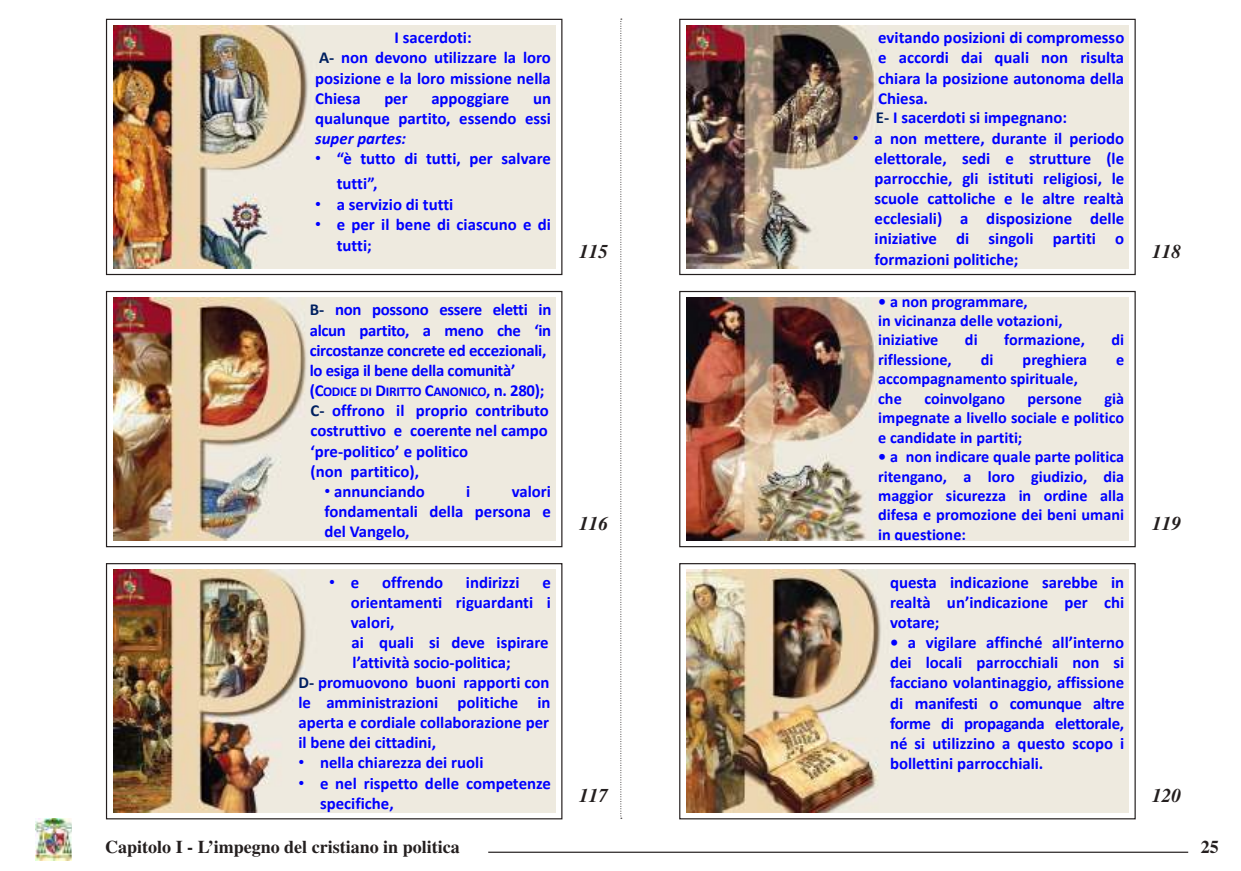
<style>
.page{position:relative;width:1241px;height:871px;background:#fff}
.page>*{position:absolute;margin:0;border:0;box-sizing:border-box;transform-origin:0 0}
.t1{font:italic 700 19.5px "Times LT Std";color:#241f1f}
.t2{font:700 18px "Times LT Std";color:#241f1f}
.t3{font:700 16.8px/20.1px "Calibri";color:#00f}
.t4{font:700 16.8px/20.1px "Calibri";letter-spacing:-.02em;color:#00f}
.t5{font:italic 700 16.8px "Calibri";color:#00f}
.t6{font:16.8px "Arial";color:#00f}
.t7{font:700 16.2px/19.5px "Calibri";color:#00f}
.t8{font:700 13.5px "Calibri";letter-spacing:-.015em;color:#00f}
.s1{color:#002060}
.s2{font-family:"Arial";font-weight:400}
.s3{font-size:16.8px}
.s4{font-family:"Calibri";font-weight:700}
</style>
<div class="page">
<img style="left:35px;top:818px;width:37px;height:43px">
<hr style="left:488px;top:852px;width:700px;height:1px;background:#241f1f">
<img style="left:113px;top:25px;width:442px;height:243px">
<div style="left:106px;top:19px;width:456px;height:256px;border:1px solid #241f1f"></div>
<svg style="left:620px;top:19px;width:2px;height:800px"></svg>
<img style="left:113px;top:298px;width:442px;height:242px">
<div style="left:106px;top:291px;width:456px;height:256px;border:1px solid #241f1f"></div>
<img style="left:113px;top:570px;width:442px;height:243px">
<div style="left:106px;top:563px;width:456px;height:256px;border:1px solid #241f1f"></div>
<img style="left:686px;top:25px;width:442px;height:243px">
<div style="left:679px;top:19px;width:457px;height:256px;border:1px solid #241f1f"></div>
<img style="left:686px;top:298px;width:442px;height:243px">
<div style="left:679px;top:291px;width:457px;height:256px;border:1px solid #241f1f"></div>
<img style="left:686px;top:570px;width:442px;height:243px">
<div style="left:679px;top:563px;width:457px;height:256px;border:1px solid #241f1f"></div>
<p class="t3" style="left:315px;top:27px;width:237px;text-indent:79px">I sacerdoti:<br><span class="s1">A-</span> non devono utilizzare la loro posizione e la loro missione nella<br>Chiesa</p>
<p class="t3" style="left:384px;top:88px;width:25px">per</p>
<p class="t3" style="left:431px;top:88px;width:80px">appoggiare</p>
<p class="t3" style="left:315px;top:88px;width:237px;text-align:right">un<br>qualunque partito, essendo essi</p>
<p class="t5" style="left:315px;top:127px;width:93px">super partes:</p>
<p class="t3" style="left:337px;top:146px;width:216px;line-height:24.8px;text-indent:-22px"><span class="s2">•</span> “è tutto di tutti, per salvare tutti”,</p>
<p class="t3" style="left:315px;top:194px;width:140px"><span class="s2">•</span> a servizio di tutti</p>
<p class="t3" style="left:337px;top:215px;width:216px;text-indent:-22px"><span class="s2">•</span> e per il bene di ciascuno e di tutti;</p>
<p class="t4" style="left:310px;top:299px;width:243px"><span class="s1">B-</span> non possono essere eletti in alcun partito, a meno che ‘in circostanze concrete ed eccezionali, lo esiga il bene della comunità’</p>
<p class="t8" style="left:310px;top:382px;width:236px"><span class="s3">(C</span>ODICE DI <span class="s3">D</span>IRITTO <span class="s3">C</span>ANONICO<span class="s3">, n. 280);</span></p>
<p class="t3" style="left:310px;top:400px;width:240px"><span class="s1">C-</span> offrono il proprio contributo costruttivo e coerente nel campo ‘pre-politico’ e politico<br>(non partitico),</p>
<p class="t3" style="left:324px;top:481px;width:102px"><span class="s2">•</span> annunciando</p>
<p class="t3" style="left:466px;top:481px;width:6px">i</p>
<p class="t3" style="left:324px;top:481px;width:228px;text-align:justify;text-indent:187px">valori fondamentali della persona e del Vangelo,</p>
<p class="t6" style="left:329px;top:570px;width:32px">• <span class="s4">e</span></p>
<p class="t3" style="left:382px;top:572px;width:63px">offrendo</p>
<p class="t3" style="left:466px;top:572px;width:55px">indirizzi</p>
<p class="t3" style="left:542px;top:572px;width:10px">e</p>
<p class="t3" style="left:351px;top:592px;width:202px">orientamenti riguardanti i</p>
<p class="t3" style="left:351px;top:612px;width:45px">valori,</p>
<p class="t3" style="left:351px;top:632px;width:199px">ai quali si deve ispirare</p>
<p class="t3" style="left:353px;top:652px;width:160px">l’attività socio-politica;</p>
<p class="t3" style="left:298px;top:672px;width:252px"><span class="s1">D-</span> promuovono buoni rapporti con</p>
<p class="t3" style="left:298px;top:692px;width:254px">le amministrazioni politiche in</p>
<p class="t3" style="left:298px;top:712px;width:252px">aperta e cordiale collaborazione per</p>
<p class="t3" style="left:298px;top:732px;width:139px">il bene dei cittadini,</p>
<p class="t3" style="left:298px;top:752px;width:187px"><span class="s2">•</span> nella chiarezza dei ruoli</p>
<p class="t3" style="left:320px;top:773px;width:232px;text-indent:-22px"><span class="s2">•</span> e nel rispetto delle competenze specifiche,</p>
<p class="t3" style="left:876px;top:27px;width:250px">evitando posizioni di compromesso e accordi dai quali non risulta chiara la posizione autonoma della<br>Chiesa.<br><span class="s1">E-</span> I sacerdoti si impegnano:</p>
<p class="t3" style="left:874px;top:128px;width:251px;text-align:justify;text-indent:-22px"><span class="s2">•</span> a non mettere, durante il periodo elettorale, sedi e strutture (le parrocchie, gli istituti religiosi, le scuole cattoliche e le altre realtà ecclesiali) a disposizione delle iniziative di singoli partiti o formazioni politiche;</p>
<p class="t7" style="left:878px;top:291px;width:186px">• a non programmare,<br>in vicinanza delle votazioni, iniziative</p>
<p class="t1" style="left:579px;top:240px;width:31px">115</p>
<p class="t1" style="left:1152px;top:240px;width:31px">118</p>
<p class="t7" style="left:965px;top:330px;width:14px">di</p>
<p class="t7" style="left:1004px;top:330px;width:82px">formazione,</p>
<p class="t7" style="left:1111px;top:330px;width:14px">di</p>
<p class="t7" style="left:878px;top:349px;width:75px">riflessione,</p>
<p class="t7" style="left:981px;top:349px;width:14px">di</p>
<p class="t7" style="left:1022px;top:349px;width:66px">preghiera</p>
<p class="t7" style="left:1116px;top:349px;width:10px">e</p>
<p class="t7" style="left:878px;top:369px;width:201px">accompagnamento spirituale, che</p>
<p class="t7" style="left:878px;top:388px;width:248px;text-align:justify;text-indent:226px">già impegnate a livello sociale e politico e candidate in partiti;</p>
<p class="t7" style="left:878px;top:447px;width:248px;text-align:justify">• a non indicare quale parte politica ritengano, a loro giudizio, dia maggior sicurezza in ordine alla difesa e promozione dei beni umani in questione:</p>
<p class="t3" style="left:890px;top:572px;width:236px;text-align:justify">questa indicazione sarebbe in realtà un’indicazione per chi votare;</p>
<p class="t3" style="left:890px;top:632px;width:236px;text-align:justify">• a vigilare affinché all’interno dei locali parrocchiali non si facciano volantinaggio, affissione di manifesti o comunque altre forme di propaganda elettorale, né si utilizzino a questo scopo i bollettini parrocchiali.</p>
<p class="t7" style="left:924px;top:388px;width:82px">coinvolgano</p>
<p class="t7" style="left:1027px;top:388px;width:56px">persone</p>
<p class="t1" style="left:579px;top:512px;width:31px">116</p>
<p class="t1" style="left:1152px;top:512px;width:31px">119</p>
<p class="t1" style="left:579px;top:784px;width:31px">117</p>
<p class="t1" style="left:1152px;top:784px;width:31px">120</p>
<p class="t2" style="left:105px;top:836px;width:356px">Capitolo I - L’impegno del cristiano in politica</p>
<p class="t2" style="left:1201px;top:836px;width:19px">25</p>
</div>
